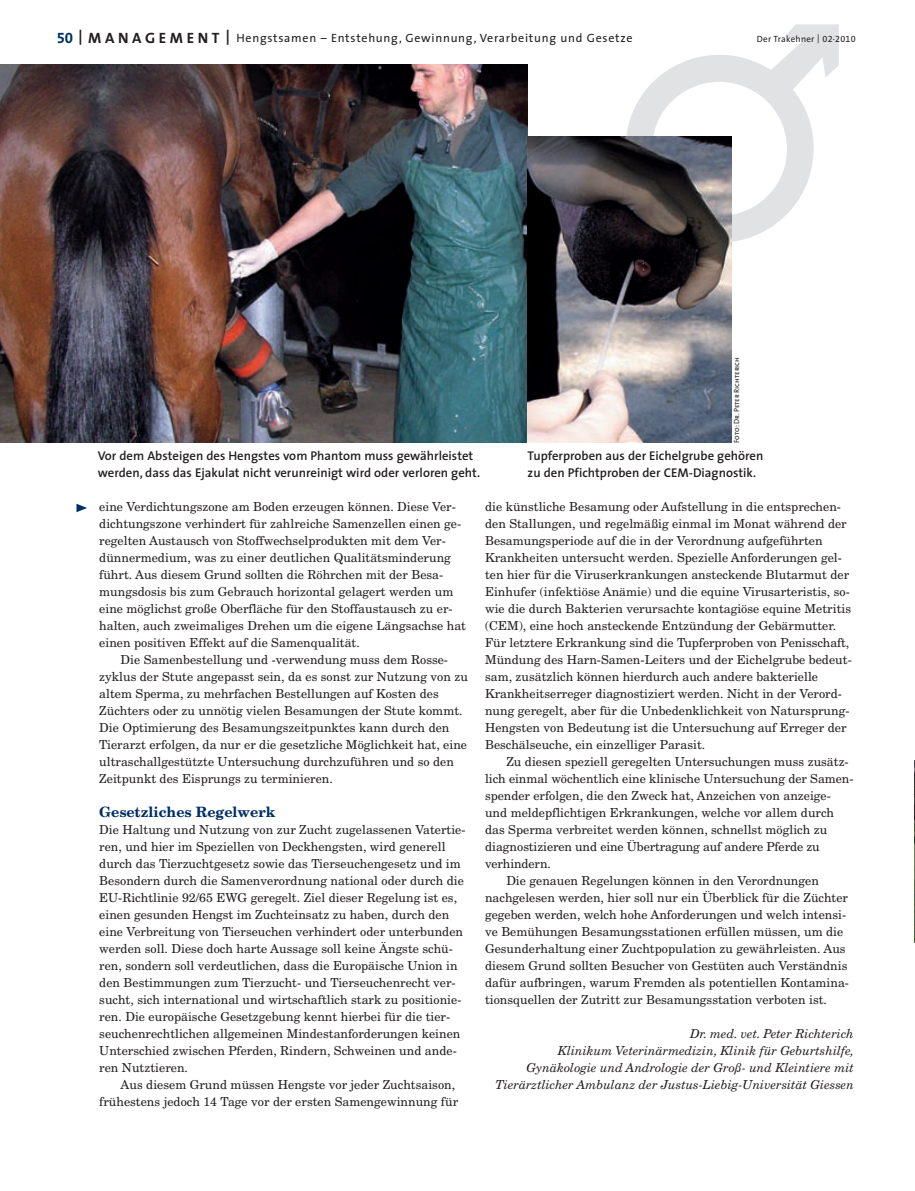
<style>
.page{position:relative;width:915px;height:1191px;background:#fff}
.page>*{position:absolute;margin:0;border:0;box-sizing:border-box;transform-origin:0 0}
.t1{font:700 14.25px "New Century Schlbk";color:#002d66}
.t2{font:600 12.75px/17px "The Sans";color:#231f20}
.t3{font:12.3px/17px "New Century Schlbk";color:#231f20}
.t4{font:italic 12.3px/17px "New Century Schlbk";color:#231f20;text-align:right}
.t5{font:12px "The Sans";letter-spacing:.06em;color:#231f20}
.t6{font:9px "The Sans";letter-spacing:.03em;color:#231f20}
.t7{font:7.5px "The Sans Caps";color:#231f20}
.s1{font-family:"The Sans Bold Expert";font-size:15px;color:#002d66}
.s2{font-weight:700;font-size:15px}
.s3{font-family:"The Sans Expert"}
</style>
<div class="page">
<img style="left:914px;top:760px;width:1px;height:182px">
<img style="left:0;top:24px;width:839px;height:489px">
<p class="t5" style="left:57px;top:33px;width:577px"><span class="s1">50</span> <span class="s2">| M A N A G E M E N T |</span> Hengstsamen – Entstehung, Gewinnung, Verarbeitung und Gesetze</p>
<p class="t6" style="left:756px;top:35px;width:100px">Der Trakehner | <span class="s3">02·2010</span></p>
<p class="t7" style="left:731px;top:443px;width:87px;rotate:-90deg">Foto: Dr. Peter Richterich</p>
<p class="t2" style="left:98px;top:448px;width:384px">Vor dem Absteigen des Hengstes vom Phantom muss gewährleistet werden, dass das Ejakulat nicht verunreinigt wird oder verloren geht.</p>
<p class="t2" style="left:527px;top:448px;width:237px">Tupferproben aus der Eichelgrube gehören zu den Pfichtproben der CEM-Diagnostik.</p>
<p class="t3" style="left:99px;top:499px;width:368px">eine Verdichtungszone am Boden erzeugen können. Diese Ver&shy;dichtungszone verhindert für zahlreiche Samenzellen einen ge&shy;regelten Austausch von Stoffwechselprodukten mit dem Ver&shy;dünnermedium, was zu einer deutlichen Qualitätsminderung führt. Aus diesem Grund sollten die Röhrchen mit der Besa&shy;mungsdosis bis zum Gebrauch horizontal gelagert werden um eine möglichst große Oberfläche für den Stoffaustausch zu er&shy;halten, auch zweimaliges Drehen um die eigene Längsachse hat einen positiven Effekt auf die Samenqualität.</p>
<p class="t3" style="left:99px;top:652px;width:370px;text-indent:21px">Die Samenbestellung und -verwendung muss dem Rosse&shy;zyklus der Stute angepasst sein, da es sonst zur Nutzung von zu altem Sperma, zu mehrfachen Bestellungen auf Kosten des Züchters oder zu unnötig vielen Besamungen der Stute kommt.<br>Die Optimierung des Besamungszeitpunktes kann durch den Tierarzt erfolgen, da nur er die gesetzliche Möglichkeit hat, eine ultraschallgestützte Untersuchung durchzuführen und so den Zeitpunkt des Eisprungs zu terminieren.</p>
<p class="t1" style="left:99px;top:806px;width:177px">Gesetzliches Regelwerk</p>
<p class="t3" style="left:99px;top:822px;width:367px">Die Haltung und Nutzung von zur Zucht zugelassenen Vatertie&shy;ren, und hier im Speziellen von Deckhengsten, wird generell durch das Tierzuchtgesetz sowie das Tierseuchengesetz und im Besondern durch die Samenverordnung national oder durch die EU-Richtlinie 92/65 EWG geregelt. Ziel dieser Regelung ist es, einen gesunden Hengst im Zuchteinsatz zu haben, durch den eine Verbreitung von Tierseuchen verhindert oder unterbunden werden soll. Diese doch harte Aussage soll keine Ängste schü&shy;ren, sondern soll verdeutlichen, dass die Europäische Union in den Bestimmungen zum Tierzucht- und Tierseuchenrecht ver&shy;sucht, sich international und wirtschaftlich stark zu positionie&shy;ren. Die europäische Gesetzgebung kennt hierbei für die tier&shy;seuchenrechtlichen allgemeinen Mindestanforderungen keinen Unterschied zwischen Pferden, Rindern, Schweinen und ande&shy;ren Nutztieren.</p>
<p class="t3" style="left:99px;top:1077px;width:360px;text-align:right">Aus diesem Grund müssen Hengste vor jeder Zuchtsaison, frühestens jedoch 14 Tage vor der ersten Samengewinnung für</p>
<p class="t3" style="left:485px;top:499px;width:368px">die künstliche Besamung oder Aufstellung in die entsprechen&shy;den Stallungen, und regelmäßig einmal im Monat während der Besamungsperiode auf die in der Verordnung aufgeführten Krankheiten untersucht werden. Spezielle Anforderungen gel&shy;ten hier für die Viruserkrankungen ansteckende Blutarmut der Einhufer (infektiöse Anämie) und die equine Virusarteristis, so&shy;wie die durch Bakterien verursachte kontagiöse equine Metritis (CEM), eine hoch ansteckende Entzündung der Gebärmutter.<br>Für letztere Erkrankung sind die Tupferproben von Penisschaft, Mündung des Harn-Samen-Leiters und der Eichelgrube bedeut&shy;sam, zusätzlich können hierdurch auch andere bakterielle Krankheitserreger diagnostiziert werden. Nicht in der Verord&shy;nung geregelt, aber für die Unbedenklichkeit von Natursprung-Hengsten von Bedeutung ist die Untersuchung auf Erreger der Beschälseuche, ein einzelliger Parasit.</p>
<p class="t3" style="left:506px;top:754px;width:344px">Zu diesen speziell geregelten Untersuchungen muss zusätz-</p>
<p class="t3" style="left:485px;top:771px;width:370px">lich einmal wöchentlich eine klinische Untersuchung der Samen-</p>
<p class="t3" style="left:485px;top:788px;width:347px">spender erfolgen, die den Zweck hat, Anzeichen von anzeige-</p>
<p class="t3" style="left:485px;top:805px;width:350px">und meldepflichtigen Erkrankungen, welche vor allem durch</p>
<p class="t3" style="left:485px;top:822px;width:343px">das Sperma verbreitet werden können, schnellst möglich zu</p>
<p class="t3" style="left:485px;top:839px;width:336px">diagnostizieren und eine Übertragung auf andere Pferde zu</p>
<p class="t3" style="left:485px;top:856px;width:67px">verhindern.</p>
<p class="t3" style="left:506px;top:873px;width:314px">Die genauen Regelungen können in den Verordnungen</p>
<p class="t3" style="left:485px;top:890px;width:364px">nachgelesen werden, hier soll nur ein Überblick für die Züchter</p>
<p class="t3" style="left:485px;top:907px;width:362px">gegeben werden, welch hohe Anforderungen und welch intensi-</p>
<p class="t3" style="left:485px;top:924px;width:359px">ve Bemühungen Besamungsstationen erfüllen müssen, um die</p>
<p class="t3" style="left:485px;top:941px;width:362px">Gesunderhaltung einer Zuchtpopulation zu gewährleisten. Aus</p>
<p class="t3" style="left:485px;top:958px;width:364px">diesem Grund sollten Besucher von Gestüten auch Verständnis</p>
<p class="t3" style="left:485px;top:975px;width:365px">dafür aufbringen, warum Fremden als potentiellen Kontamina-</p>
<p class="t3" style="left:485px;top:992px;width:343px">tionsquellen der Zutritt zur Besamungsstation verboten ist.</p>
<p class="t4" style="left:495px;top:1026px;width:359px">Dr. med. vet. Peter Richterich<br>Klinikum Veterinärmedizin, Klinik für Geburtshilfe, Gynäkologie und Andrologie der Groß- und Kleintiere mit Tierärztlicher Ambulanz der Justus-Liebig-Universität Giessen</p>
</div>
